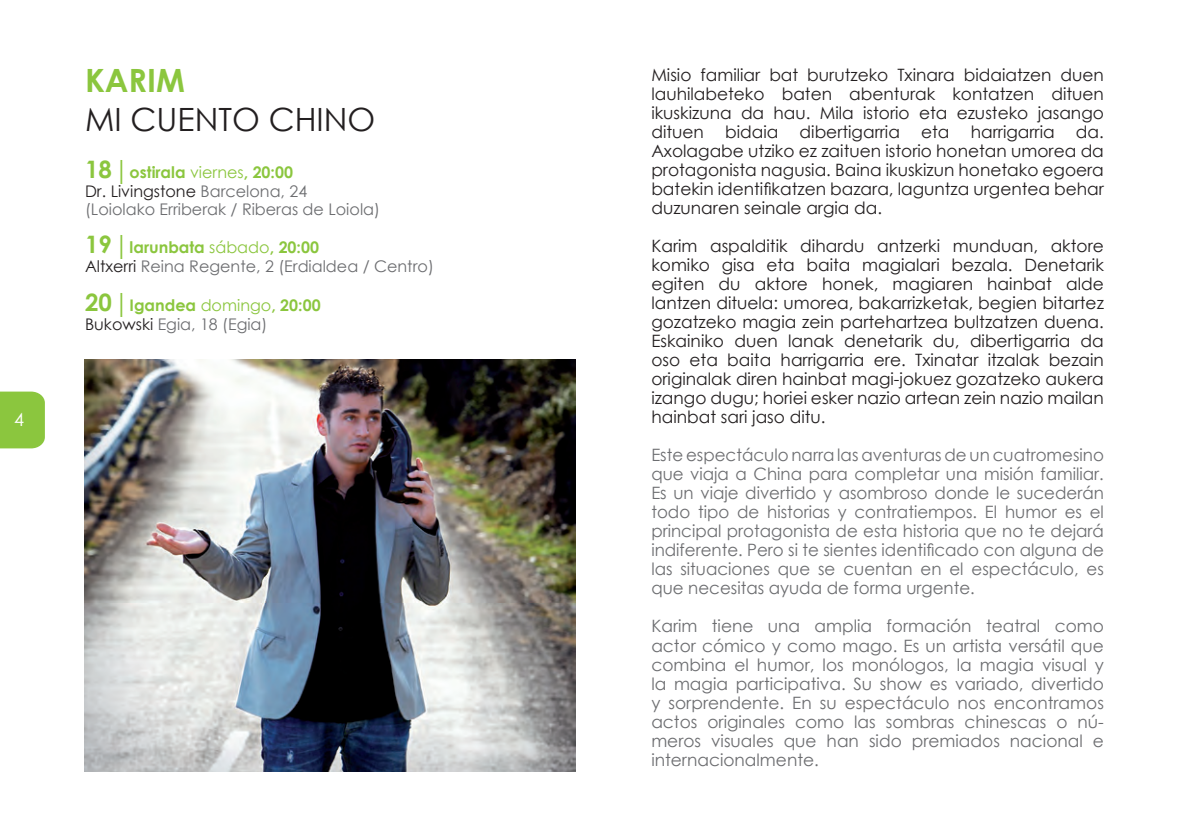
<style>
.page{position:relative;width:1191px;height:840px;background:#fff}
.page>*{position:absolute;margin:0;border:0;box-sizing:border-box;transform-origin:0 0}
.t1{font:32px "Century Gothic";color:#231f20}
.t2{font:700 32px "Century Gothic";color:#8bc63e}
.t3{font:18px "Century Gothic";color:#fff}
.t4{font:17px/19px "Century Gothic";color:#231f20;text-align:justify}
.t5{font:17px/19px "Century Gothic";color:#6c6d70;text-align:justify}
.t6{font:16px/18.6px "Century Gothic";color:#6c6d70}
.t7{font:700 16px/19.2px "Century Gothic";color:#8bc63e}
.s1{font-weight:700;font-size:24px;color:#8bc63e}
.s2{font-family:"Frutiger";font-weight:300;font-size:24px;color:#8bc63e}
.s3{font-weight:700;color:#8bc63e}
.s4{color:#8bc63e}
.s5{color:#231f20}
.s6{font-size:24px}
.s7{font-family:"Frutiger";font-weight:300;font-size:24px}
.s8{font-weight:400}
.s9{font-weight:400;color:#231f20}
.s10{font-weight:400;color:#6c6d70}
</style>
<div class="page">
<div style="left:0;top:391px;width:45px;height:57px;background:#8bc63e"></div>
<img style="left:85px;top:359px;width:490px;height:412px">
<p class="t3" style="left:14px;top:407px;width:11px">4</p>
<h1 class="t2" style="left:85px;top:56px;width:101px">Karim</h1>
<h1 class="t1" style="left:85px;top:97px;width:292px">MI CUENTO CHINO</h1>
<p class="t6" style="left:85px;top:162px;width:296px"><span class="s1">18</span> <span class="s2">|</span> <span class="s3">ostirala</span> <span class="s4">viernes</span><span class="s3">, 20:00<br></span><span class="s5">Dr. Livingstone</span> Barcelona, 24 (Loiolako Erriberak / Riberas de Loiola)</p>
<p class="t6" style="left:85px;top:237px;width:350px;line-height:19.2px"><span class="s1">19</span> <span class="s2">|</span> <span class="s3">larunbata</span> <span class="s4">sábado</span><span class="s3">, 20:00<br></span><span class="s5">Altxerri</span> Reina Regente, 2 (Erdialdea / Centro)</p>
<p class="t7" style="left:85px;top:294px;width:237px"><span class="s6">20</span> <span class="s7">|</span> Igandea <span class="s8">domingo</span>, 20:00<br><span class="s9">Bukowski</span> <span class="s10">Egia, 18 (Egia)</span></p>
<p class="t4" style="left:651px;top:65px;width:454px">Misio familiar bat burutzeko Txinara bidaiatzen duen lauhilabeteko baten abenturak kontatzen dituen ikuskizuna da hau. Mila istorio eta ezusteko jasango dituen bidaia dibertigarria eta harrigarria da.<br>Axolagabe utziko ez zaituen istorio honetan umorea da protagonista nagusia. Baina ikuskizun honetako egoera batekin identifikatzen bazara, laguntza urgentea behar duzunaren seinale argia da.</p>
<p class="t4" style="left:651px;top:236px;width:454px">Karim aspalditik dihardu antzerki munduan, aktore komiko gisa eta baita magialari bezala. Denetarik egiten du aktore honek, magiaren hainbat alde lantzen dituela: umorea, bakarrizketak, begien bitartez gozatzeko magia zein partehartzea bultzatzen duena.<br>Eskainiko duen lanak denetarik du, dibertigarria da oso eta baita harrigarria ere. Txinatar itzalak bezain originalak diren hainbat magi-jokuez gozatzeko aukera izango dugu; horiei esker nazio artean zein nazio mailan hainbat sari jaso ditu.</p>
<p class="t5" style="left:651px;top:445px;width:454px">Este espectáculo narra las aventuras de un cuatromesino que viaja a China para completar una misión familiar.<br>Es un viaje divertido y asombroso donde le sucederán todo tipo de historias y contratiempos. El humor es el principal protagonista de esta historia que no te dejará indiferente. Pero si te sientes identificado con alguna de las situaciones que se cuentan en el espectáculo, es que necesitas ayuda de forma urgente.</p>
<p class="t5" style="left:651px;top:616px;width:454px">Karim tiene una amplia formación teatral como actor cómico y como mago. Es un artista versátil que combina el humor, los monólogos, la magia visual y la magia participativa. Su show es variado, divertido y sorprendente. En su espectáculo nos encontramos actos originales como las sombras chinescas o nú&shy;meros visuales que han sido premiados nacional e internacionalmente.</p>
</div>
